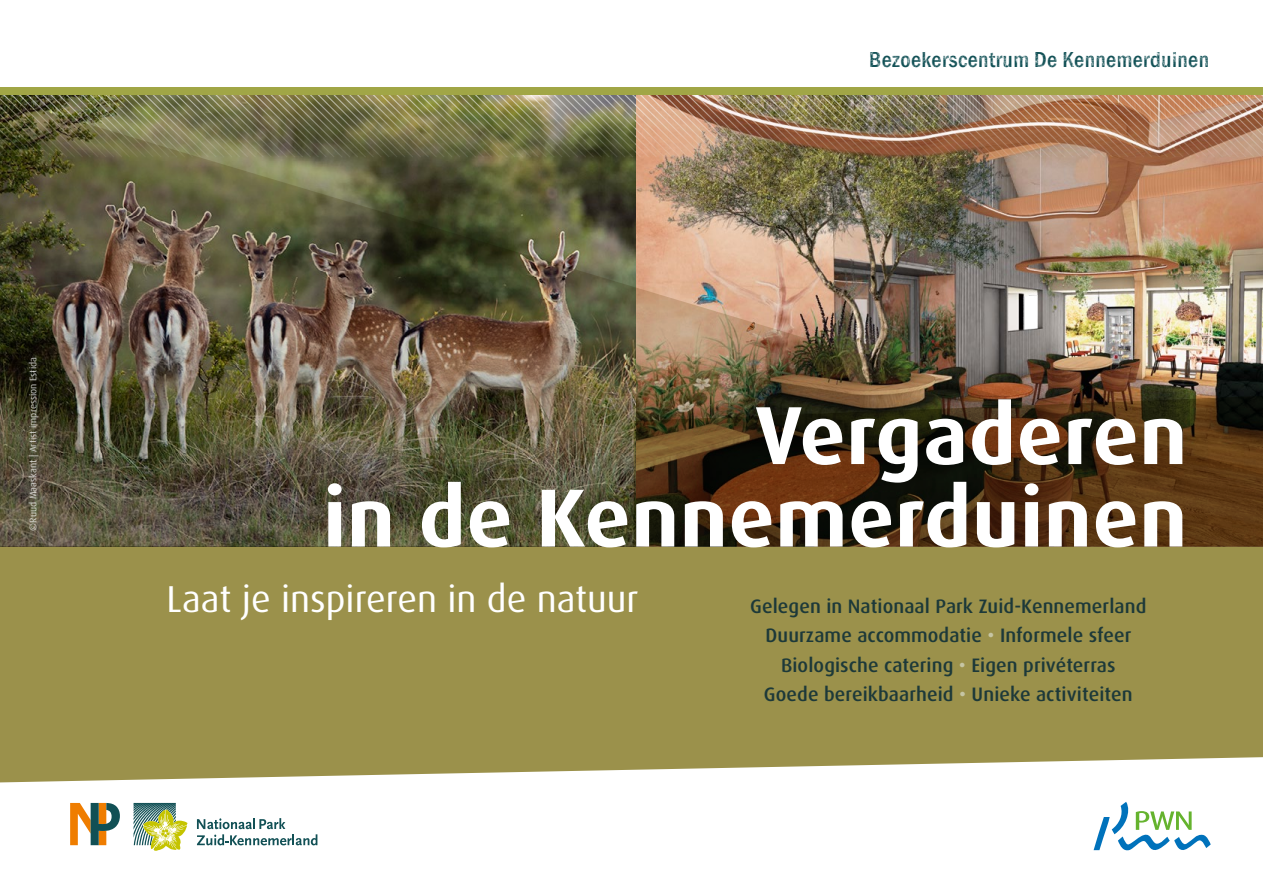
<style>
.page{position:relative;width:1263px;height:893px;background:#fff}
.page>*{position:absolute;margin:0;border:0;box-sizing:border-box;transform-origin:0 0}
.t1{font:700 82.5px "Dax Pro";letter-spacing:.01em;color:#fff}
.t2{font:37.5px "Dax Pro";color:#fff}
.t3{font:22.5px "URW Urban";letter-spacing:.02em;color:#115055}
.t4{font:500 19.5px "Dax Pro";letter-spacing:.005em;color:#1d3939}
.t5{font:9.75px "Dax Pro";color:#fff}
.s1{color:#c6c5a4}
</style>
<div class="page">
<div style="left:0;top:87px;width:1263px;height:9px;background:#a1a646"></div>
<img style="left:0;top:96px;width:1263px;height:2px">
<svg style="left:1093px;top:802px;width:118px;height:49px"></svg>
<div style="left:0;top:546px;width:1263px;height:236px;background:#9b914b"></div>
<img style="left:0;top:98px;width:1263px;height:448px">
<svg style="left:70px;top:803px;width:50px;height:42px"></svg>
<svg style="left:197px;top:818px;width:120px;height:27px"></svg>
<svg style="left:134px;top:803px;width:54px;height:48px"></svg>
<p class="t5" style="left:27px;top:531px;width:175px;rotate:-90deg">©Ruud Maaskant | Artist impression Estida</p>
<p class="t3" style="left:869px;top:47px;width:341px">Bezoekerscentrum De Kennemerduinen</p>
<p class="t1" style="left:755px;top:382px;width:433px">Vergaderen</p>
<p class="t1" style="left:323px;top:465px;width:865px">in de Kennemerduinen</p>
<p class="t2" style="left:167px;top:574px;width:473px">Laat je inspireren in de natuur</p>
<p class="t4" style="left:750px;top:594px;width:398px">Gelegen in Nationaal Park Zuid-Kennemerland</p>
<p class="t4" style="left:765px;top:623px;width:367px">Duurzame accommodatie <span class="s1">•</span> Informele sfeer</p>
<p class="t4" style="left:781px;top:652px;width:336px">Biologische catering <span class="s1">•</span> Eigen privéterras</p>
<p class="t4" style="left:764px;top:682px;width:370px">Goede bereikbaarheid <span class="s1">•</span> Unieke activiteiten</p>
</div>
